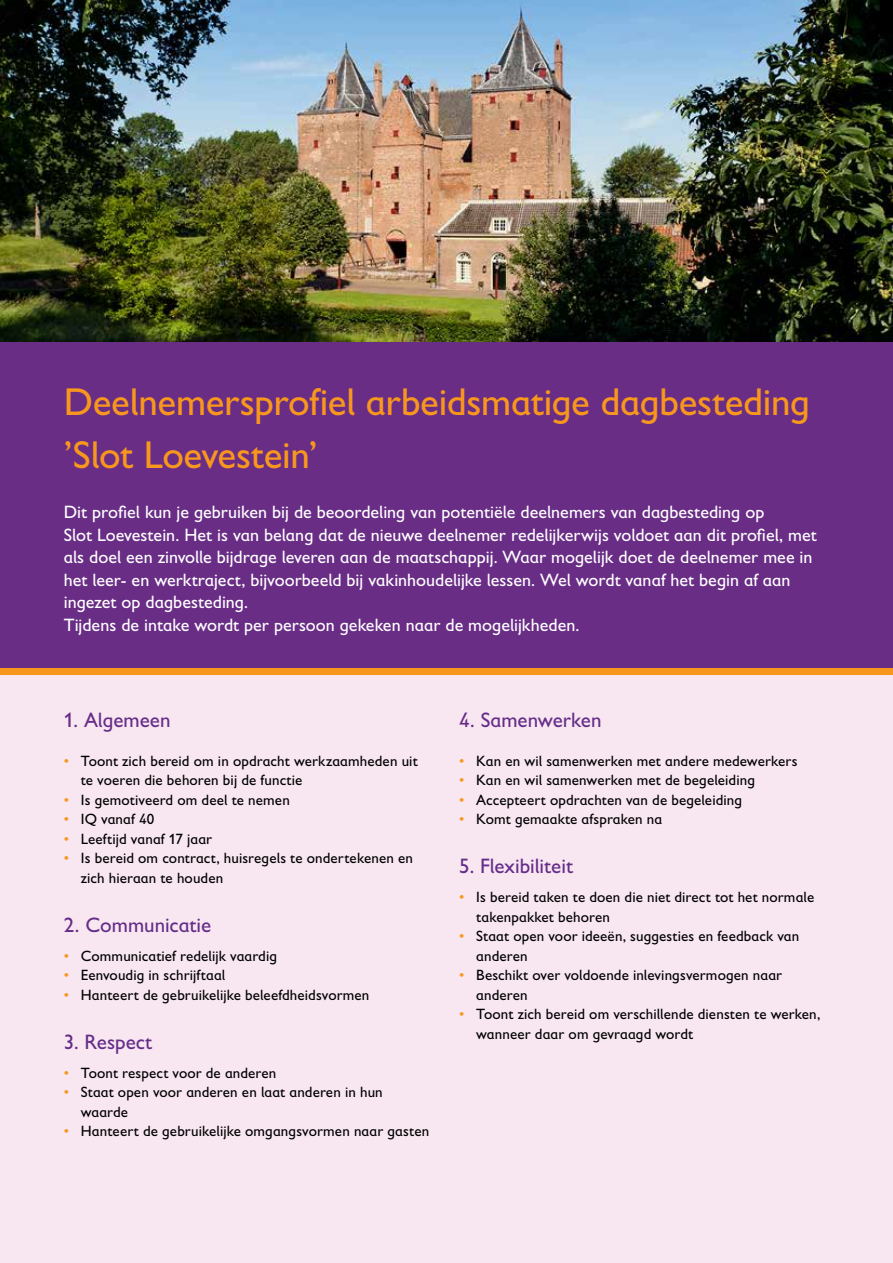
<style>
.page{position:relative;width:893px;height:1263px;background:#fff}
.page>*{position:absolute;margin:0;border:0;box-sizing:border-box;transform-origin:0 0}
.t1{font:39px/53.2px "Gill Sans Infant Std";letter-spacing:-.005em;color:#f8971d}
.t2{font:21px "Gill Sans Infant Std";color:#652d89}
.t3{font:18px/22.5px "Gill Sans Infant Std";color:#fff}
.t4{font:15px/19.5px "Gill Sans Infant Std";letter-spacing:.01em;color:#000}
.s1{color:#f8971d}
</style>
<div class="page">
<div style="left:0;top:574px;width:893px;height:689px;background:#f8e7f1"></div>
<div style="left:0;top:283px;width:893px;height:385px;background:#692d86"></div>
<img style="left:0;top:0;width:893px;height:342px">
<h1 class="t1" style="left:64px;top:375px;width:748px">Deelnemersprofiel arbeidsmatige dagbesteding ’Slot Loevestein’</h1>
<p class="t3" style="left:64px;top:501px;width:754px">Dit profiel kun je gebruiken bij de beoordeling van potentiële deelnemers van dagbesteding op<br>Slot Loevestein. Het is van belang dat de nieuwe deelnemer redelijkerwijs voldoet aan dit profiel, met als doel een zinvolle bijdrage leveren aan de maatschappij. Waar mogelijk doet de deelnemer mee in het leer- en werktraject, bijvoorbeeld bij vakinhoudelijke lessen. Wel wordt vanaf het begin af aan ingezet op dagbesteding.<br>Tijdens de intake wordt per persoon gekeken naar de mogelijkheden.</p>
<h2 class="t2" style="left:64px;top:708px;width:108px">1. Algemeen</h2>
<p class="t4" style="left:81px;top:751px;width:338px;text-indent:-17px"><span class="s1">•</span> Toont zich bereid om in opdracht werkzaamheden uit te voeren die behoren bij de functie</p>
<p class="t4" style="left:64px;top:790px;width:228px"><span class="s1">•</span> Is gemotiveerd om deel te nemen</p>
<p class="t4" style="left:64px;top:809px;width:92px"><span class="s1">•</span> IQ vanaf 40</p>
<p class="t4" style="left:64px;top:829px;width:150px"><span class="s1">•</span> Leeftijd vanaf 17 jaar</p>
<p class="t4" style="left:81px;top:848px;width:334px;text-indent:-17px"><span class="s1">•</span> Is bereid om contract, huisregels te ondertekenen en zich hieraan te houden</p>
<h2 class="t2" style="left:64px;top:912px;width:149px">2. Communicatie</h2>
<p class="t4" style="left:64px;top:946px;width:215px"><span class="s1">•</span> Communicatief redelijk vaardig</p>
<p class="t4" style="left:64px;top:965px;width:163px"><span class="s1">•</span> Eenvoudig in schrijftaal</p>
<p class="t4" style="left:64px;top:985px;width:307px"><span class="s1">•</span> Hanteert de gebruikelijke beleefdheidsvormen</p>
<h2 class="t2" style="left:64px;top:1029px;width:90px">3. Respect</h2>
<p class="t4" style="left:64px;top:1063px;width:214px"><span class="s1">•</span> Toont respect voor de anderen</p>
<p class="t4" style="left:81px;top:1082px;width:303px;text-indent:-17px"><span class="s1">•</span> Staat open voor anderen en laat anderen in hun waarde</p>
<p class="t4" style="left:64px;top:1121px;width:367px"><span class="s1">•</span> Hanteert de gebruikelijke omgangsvormen naar gasten</p>
<h2 class="t2" style="left:459px;top:708px;width:144px">4. Samenwerken</h2>
<p class="t4" style="left:459px;top:751px;width:340px"><span class="s1">•</span> Kan en wil samenwerken met andere medewerkers</p>
<p class="t4" style="left:459px;top:770px;width:297px"><span class="s1">•</span> Kan en wil samenwerken met de begeleiding</p>
<p class="t4" style="left:459px;top:790px;width:284px"><span class="s1">•</span> Accepteert opdrachten van de begeleiding</p>
<p class="t4" style="left:459px;top:809px;width:205px"><span class="s1">•</span> Komt gemaakte afspraken na</p>
<h2 class="t2" style="left:459px;top:854px;width:115px">5. Flexibiliteit</h2>
<p class="t4" style="left:476px;top:887px;width:339px;text-indent:-17px"><span class="s1">•</span> Is bereid taken te doen die niet direct tot het normale takenpakket behoren</p>
<p class="t4" style="left:476px;top:926px;width:325px;text-indent:-17px"><span class="s1">•</span> Staat open voor ideeën, suggesties en feedback van anderen</p>
<p class="t4" style="left:476px;top:965px;width:307px;text-indent:-17px"><span class="s1">•</span> Beschikt over voldoende inlevingsvermogen naar anderen</p>
<p class="t4" style="left:476px;top:1004px;width:346px;text-indent:-17px"><span class="s1">•</span> Toont zich bereid om verschillende diensten te werken, wanneer daar om gevraagd wordt</p>
</div>
